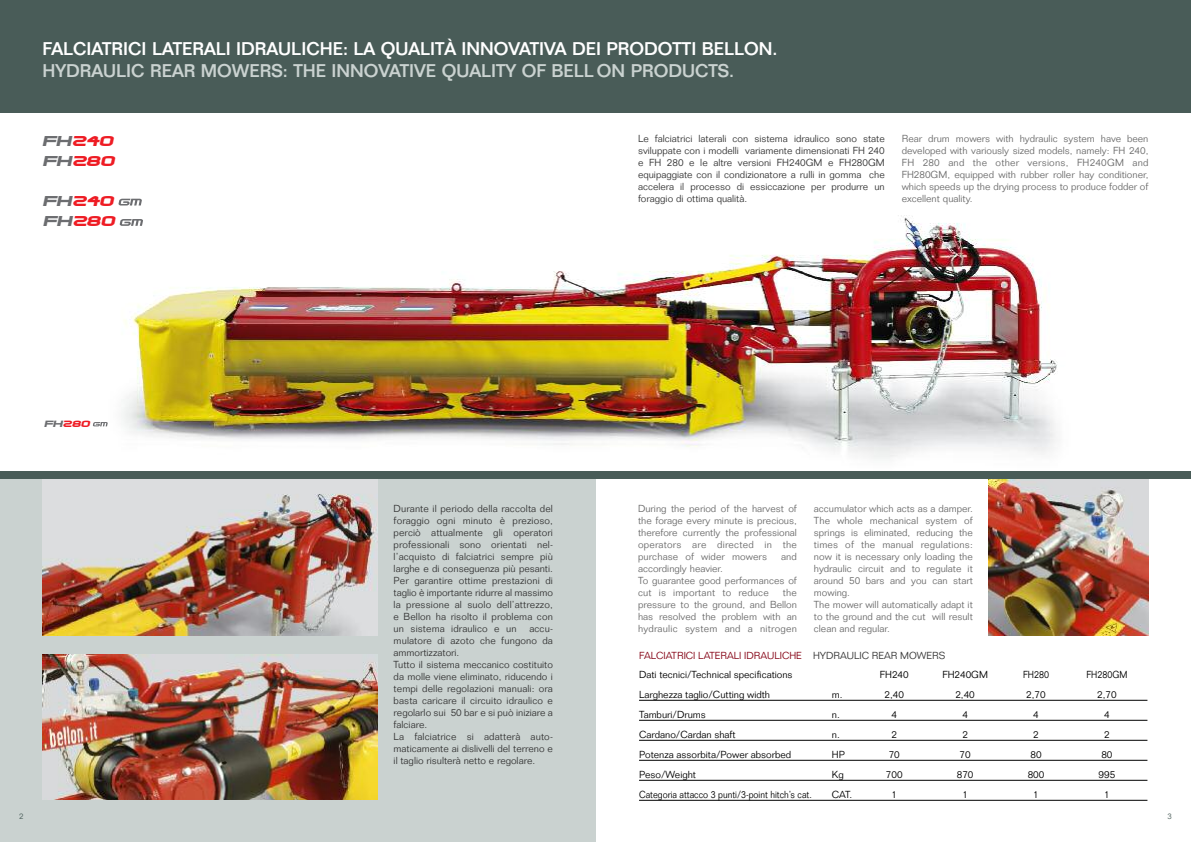
<style>
.page{position:relative;width:1191px;height:842px;background:#fff}
.page>*{position:absolute;margin:0;border:0;box-sizing:border-box;transform-origin:0 0}
.t1{font:500 18px "Folio";color:#fff}
.t2{font:500 18px "Folio";color:#cad2d0}
.t3{font:italic 11.9px/20px "SNFU Extended";letter-spacing:.025em;color:#ee1c24}
.t4{font:300 10px/12px "Folio";color:#353535;text-align:justify}
.t5{font:300 10px/12px "Folio";color:#6b6b6b;text-align:justify}
.t6{font:300 10px/19px "Folio";color:#000}
.t7{font:300 10px "Folio";color:#000;scale:.9 1}
.t8{font:300 8px "Folio";color:#495c58}
.t9{font:italic 7.6px "SNFU Extended";letter-spacing:.025em;color:#ee1c24}
.s1{color:#6c6d70}
.s2{color:#840013}
.s3{color:#353535}
</style>
<div class="page">
<img style="left:105px;top:198px;width:952px;height:261px">
<div style="left:0;top:476px;width:595px;height:366px;background:#cad2d0"></div>
<div style="left:0;top:0;width:595px;height:113px;background:#495c58"></div>
<div style="left:595px;top:0;width:596px;height:113px;background:#495c58"></div>
<img style="left:989px;top:479px;width:159px;height:157px">
<img style="left:43px;top:478px;width:334px;height:158px">
<img style="left:43px;top:655px;width:334px;height:144px">
<svg style="left:93px;top:422px;width:15px;height:4px"></svg>
<hr style="left:639px;top:700px;width:508px;height:1px;background:#000">
<hr style="left:639px;top:720px;width:508px;height:1px;background:#000">
<hr style="left:639px;top:740px;width:508px;height:1px;background:#000">
<hr style="left:639px;top:760px;width:508px;height:1px;background:#000">
<hr style="left:639px;top:780px;width:508px;height:1px;background:#000">
<hr style="left:639px;top:800px;width:508px;height:1px;background:#000">
<div style="left:0;top:471px;width:595px;height:7px;background:#495c58"></div>
<div style="left:595px;top:471px;width:596px;height:7px;background:#495c58"></div>
<svg style="left:119px;top:199px;width:23px;height:6px"></svg>
<svg style="left:120px;top:219px;width:23px;height:7px"></svg>
<h1 class="t1" style="left:43px;top:43px;width:736px">FALCIATRICI LATERALI IDRAULICHE: LA QUALITÀ INNOVATIVA DEI PRODOTTI BELLON.</h1>
<h1 class="t2" style="left:43px;top:65px;width:693px">HYDRAULIC REAR MOWERS: THE INNOVATIVE QUALITY OF BELL ON PRODUCTS.</h1>
<p class="t3" style="left:43px;top:131px;width:73px"><span class="s1">FH</span>240<br><span class="s1">FH</span>280</p>
<p class="t3" style="left:43px;top:190px;width:73px;line-height:20.3px"><span class="s1">FH</span>240<br><span class="s1">FH</span>280</p>
<p class="t9" style="left:44px;top:418px;width:47px"><span class="s1">FH</span>280</p>
<p class="t4" style="left:638px;top:134px;width:248px">Le falciatrici laterali con sistema idraulico sono state sviluppate con i modelli variamente dimensionati FH 240 e FH 280 e le altre versioni FH240GM e FH280GM equipaggiate con il condizionatore a rulli in gomma che accelera il processo di essiccazione per produrre un foraggio di ottima qualità.</p>
<p class="t5" style="left:901px;top:134px;width:248px">Rear drum mowers with hydraulic system have been developed with variously sized models, namely: FH 240, FH 280 and the other versions, FH240GM and FH280GM, equipped with rubber roller hay conditioner, which speeds up the drying process to produce fodder of excellent quality.</p>
<p class="t4" style="left:393px;top:504px;width:161px">Durante il periodo della raccolta del foraggio ogni minuto è prezioso, perciò attualmente gli operatori professionali sono orientati nel&shy;l’acquisto di falciatrici sempre più larghe e di conseguenza più pesanti.<br>Per garantire ottime prestazioni di taglio è importante ridurre al massimo la pressione al suolo dell’attrezzo, e Bellon ha risolto il problema con un sistema idraulico e un</p>
<p class="t4" style="left:393px;top:624px;width:161px;text-align:left;text-indent:136px">accu&shy;mulatore di azoto che fungono da ammortizzatori.<br>Tutto il sistema meccanico costituito da molle viene eliminato, riducendo i tempi delle regolazioni manuali: ora basta caricare il circuito idraulico e regolarlo sui 50 bar e si può iniziare a falciare.<br>La falciatrice si adatterà auto&shy;maticamente ai dislivelli del terreno e il taglio risulterà netto e regolare.</p>
<p class="t5" style="left:638px;top:504px;width:160px">During the period of the harvest of the forage every minute is precious, therefore currently the professional operators are directed in the purchase of wider mowers</p>
<p class="t5" style="left:781px;top:552px;width:17px">and</p>
<p class="t5" style="left:638px;top:564px;width:160px;text-align:left">accordingly heavier.<br>To guarantee good performances of cut is important to reduce</p>
<p class="t5" style="left:638px;top:588px;width:160px;text-indent:145px">the pressure to the ground, and Bellon has resolved the problem with an hydraulic system and a nitrogen</p>
<p class="t5" style="left:814px;top:504px;width:160px;text-align:left">accumulator which acts as a damper.<br>The whole mechanical system of springs is eliminated, reducing the times of the manual regulations: now it is necessary only loading the hydraulic circuit and to regulate it around 50 bars and you can start mowing.<br>The mower will automatically adapt it to the ground and the cut will result clean and regular.</p>
<p class="t6" style="left:639px;top:647px;width:308px"><span class="s2">FALCIATRICI LATERALI IDRAULICHE</span> <span class="s3">HYDRAULIC REAR MOWERS<br></span>Dati tecnici/Technical specifications</p>
<p class="t6" style="left:879px;top:666px;width:30px">FH240</p>
<p class="t6" style="left:942px;top:666px;width:47px">FH240GM</p>
<p class="t7" style="left:1023px;top:670px;width:30px">FH280</p>
<p class="t7" style="left:1086px;top:670px;width:47px">FH280GM</p>
<p class="t6" style="left:639px;top:686px;width:133px">Larghezza taglio/Cutting width</p>
<p class="t6" style="left:832px;top:686px;width:12px">m.</p>
<p class="t6" style="left:884px;top:686px;width:21px">2,40</p>
<p class="t6" style="left:955px;top:686px;width:21px">2,40</p>
<p class="t6" style="left:1026px;top:686px;width:21px">2,70</p>
<p class="t6" style="left:1097px;top:686px;width:21px">2,70</p>
<p class="t6" style="left:639px;top:706px;width:68px">Tamburi/Drums</p>
<p class="t6" style="left:832px;top:706px;width:9px">n.</p>
<p class="t6" style="left:891px;top:706px;width:7px">4</p>
<p class="t6" style="left:962px;top:706px;width:7px">4</p>
<p class="t6" style="left:1033px;top:706px;width:7px">4</p>
<p class="t6" style="left:1104px;top:706px;width:7px">4</p>
<p class="t6" style="left:639px;top:726px;width:98px">Cardano/Cardan shaft</p>
<p class="t6" style="left:832px;top:726px;width:9px">n.</p>
<p class="t6" style="left:891px;top:726px;width:7px">2</p>
<p class="t6" style="left:962px;top:726px;width:7px">2</p>
<p class="t6" style="left:1033px;top:726px;width:7px">2</p>
<p class="t6" style="left:1104px;top:726px;width:7px">2</p>
<p class="t6" style="left:639px;top:746px;width:154px">Potenza assorbita/Power absorbed</p>
<p class="t6" style="left:832px;top:746px;width:14px">HP</p>
<p class="t6" style="left:888px;top:746px;width:13px">70</p>
<p class="t6" style="left:959px;top:746px;width:13px">70</p>
<p class="t6" style="left:1030px;top:746px;width:13px">80</p>
<p class="t6" style="left:1101px;top:746px;width:13px">80</p>
<p class="t6" style="left:639px;top:766px;width:59px">Peso/Weight</p>
<p class="t6" style="left:832px;top:766px;width:13px">Kg</p>
<p class="t6" style="left:886px;top:766px;width:18px">700</p>
<p class="t6" style="left:956px;top:766px;width:18px">870</p>
<p class="t6" style="left:1027px;top:766px;width:18px">800</p>
<p class="t6" style="left:1098px;top:766px;width:18px">995</p>
<p class="t7" style="left:639px;top:790px;width:194px">Categoria attacco 3 punti/3-point hitch’s cat.</p>
<p class="t6" style="left:832px;top:786px;width:22px">CAT.</p>
<p class="t6" style="left:891px;top:786px;width:7px">1</p>
<p class="t6" style="left:962px;top:786px;width:7px">1</p>
<p class="t6" style="left:1033px;top:786px;width:7px">1</p>
<p class="t6" style="left:1104px;top:786px;width:7px">1</p>
<p class="t8" style="left:19px;top:814px;width:6px">2</p>
<p class="t8" style="left:1167px;top:814px;width:6px">3</p>
</div>
